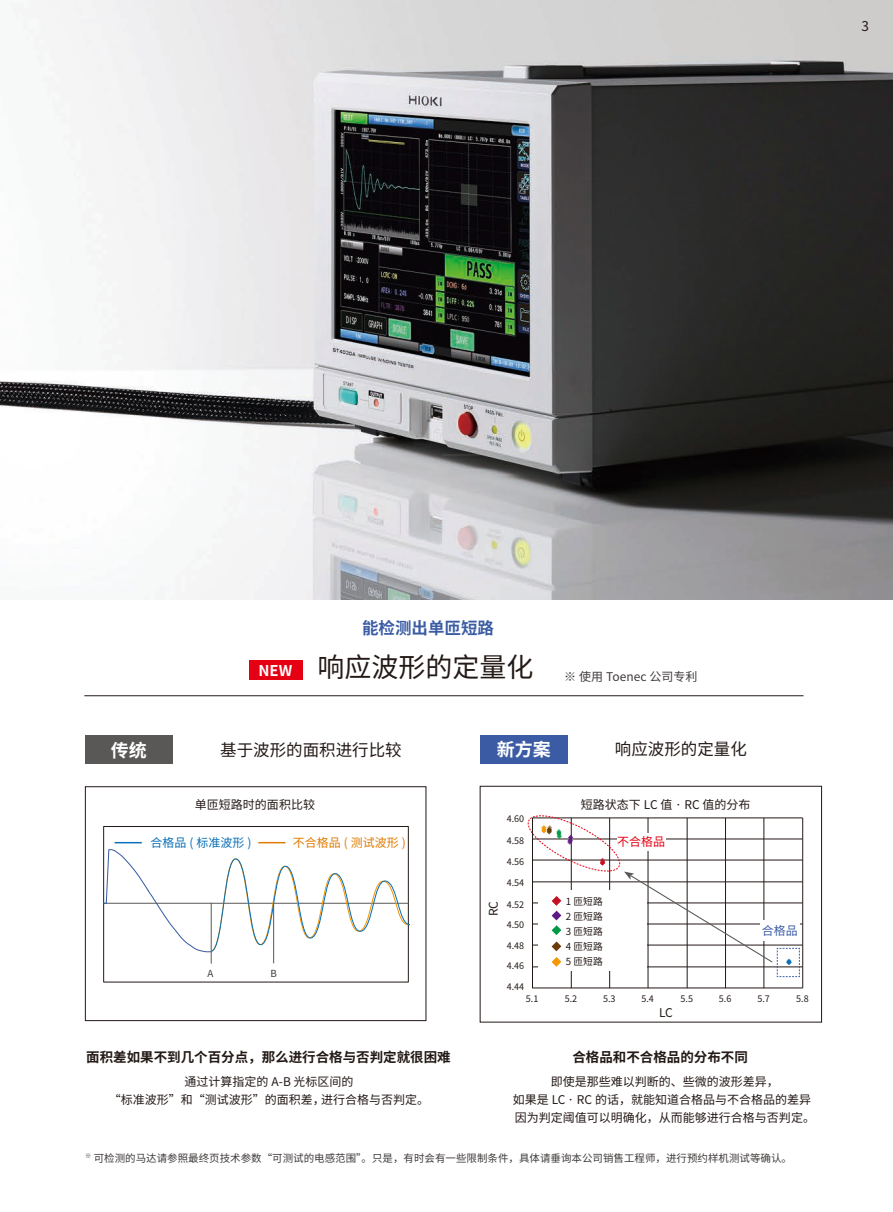
<style>
.page{position:relative;width:893px;height:1212px;background:#fff}
.page>*{position:absolute;margin:0;border:0;box-sizing:border-box;transform-origin:0 0}
.t1{font:27px "Source Han Sans CN";color:#231916}
.t2{font:700 18px "Source Han Sans CN";color:#fff}
.t3{font:16.5px "Source Han Sans CN";color:#231916}
.t4{font:700 16.5px "Source Han Sans CN";color:#3b5ca4}
.t5{font:700 13.5px "Source Han Sans CN";color:#231916}
.t6{font:13.5px "Source Han Sans CN";color:#231916}
.t7{font:12px/18px "Source Han Sans CN";color:#231916;text-align:center}
.t8{font:12px "Source Han Sans CN";color:#3f3b3a}
.t9{font:12px "Source Han Sans CN";color:#e17b00}
.t10{font:12px "Source Han Sans CN";color:#096fb8}
.t11{font:12px "Source Han Sans CN";color:#e60013}
.t12{font:12px "Source Han Sans CN";color:#3b5ca4}
.t13{font:10.5px "Source Han Sans CN";color:#3f3b3a}
.t14{font:9.75px/15px "Source Han Sans CN";color:#231916;text-align:justify}
.t15{font:9.75px "Source Han Sans CN";color:#3f3b3a}
.t16{font:9px "Source Han Sans CN";color:#231916}
.s1{font-weight:700;font-size:14.85px;color:#fff}
</style>
<div class="page">
<img style="left:0;top:0;width:893px;height:599px">
<div style="left:85px;top:735px;width:88px;height:29px;background:#595857"></div>
<div style="left:480px;top:735px;width:88px;height:29px;background:#3b5ca4"></div>
<div style="left:480px;top:786px;width:342px;height:236px;border:1px solid #231916"></div>
<hr style="left:532px;top:839px;width:271px;height:1px;background:#231916">
<hr style="left:532px;top:818px;width:271px;height:1px;background:#231916">
<hr style="left:532px;top:860px;width:271px;height:1px;background:#231916">
<hr style="left:532px;top:881px;width:271px;height:1px;background:#231916">
<hr style="left:532px;top:903px;width:271px;height:1px;background:#231916">
<hr style="left:532px;top:924px;width:271px;height:1px;background:#231916">
<hr style="left:532px;top:945px;width:271px;height:1px;background:#231916">
<hr style="left:532px;top:966px;width:271px;height:1px;background:#231916">
<hr style="left:532px;top:988px;width:271px;height:1px;background:#231916">
<hr style="left:532px;top:818px;width:1px;height:170px;background:#231916">
<hr style="left:571px;top:818px;width:1px;height:170px;background:#231916">
<hr style="left:609px;top:818px;width:1px;height:170px;background:#231916">
<hr style="left:648px;top:818px;width:1px;height:170px;background:#231916">
<hr style="left:687px;top:818px;width:1px;height:170px;background:#231916">
<hr style="left:725px;top:818px;width:1px;height:170px;background:#231916">
<hr style="left:764px;top:818px;width:1px;height:170px;background:#231916">
<hr style="left:802px;top:818px;width:1px;height:170px;background:#231916">
<svg style="left:527px;top:815px;width:273px;height:162px"></svg>
<div style="left:85px;top:786px;width:341px;height:235px;border:1px solid #231916"></div>
<div style="left:103px;top:826px;width:306px;height:156px;border:1px solid #231916"></div>
<hr style="left:211px;top:903px;width:1px;height:60px;background:#595857">
<hr style="left:273px;top:903px;width:1px;height:60px;background:#595857">
<svg style="left:104px;top:849px;width:305px;height:104px"></svg>
<svg style="left:115px;top:842px;width:27px;height:1px"></svg>
<svg style="left:258px;top:842px;width:27px;height:1px"></svg>
<div style="left:250px;top:660px;width:53px;height:20px;background:#e60013"></div>
<hr style="left:84px;top:695px;width:719px;height:1px;background:#231916">
<p class="t6" style="left:862px;top:18px;width:9px">3</p>
<h3 class="t4" style="left:362px;top:619px;width:134px">能检测出单匝短路</h3>
<h1 class="t1" style="left:258px;top:652px;width:277px"><span class="s1">NEW</span> 响应波形的定量化</h1>
<p class="t8" style="left:564px;top:669px;width:135px">※ 使用 Toenec 公司专利</p>
<h2 class="t2" style="left:111px;top:740px;width:37px">传统</h2>
<h3 class="t3" style="left:220px;top:740px;width:183px">基于波形的面积进行比较</h3>
<h2 class="t2" style="left:497px;top:739px;width:55px">新方案</h2>
<h3 class="t3" style="left:615px;top:740px;width:133px">响应波形的定量化</h3>
<p class="t7" style="left:195px;top:795px;width:121px">单匝短路时的面积比较</p>
<p class="t10" style="left:151px;top:835px;width:103px">合格品 ( 标准波形 )</p>
<p class="t9" style="left:293px;top:835px;width:115px">不合格品 ( 测试波形 )</p>
<p class="t15" style="left:208px;top:967px;width:7px">A</p>
<p class="t15" style="left:271px;top:967px;width:8px">B</p>
<p class="t7" style="left:485px;top:916px;width:17px;rotate:-90deg">RC</p>
<p class="t16" style="left:507px;top:814px;width:19px">4.60</p>
<p class="t16" style="left:507px;top:835px;width:19px">4.58</p>
<p class="t16" style="left:507px;top:856px;width:19px">4.56</p>
<p class="t16" style="left:507px;top:878px;width:19px">4.54</p>
<p class="t16" style="left:507px;top:899px;width:19px">4.52</p>
<p class="t16" style="left:507px;top:919px;width:19px">4.50</p>
<p class="t16" style="left:507px;top:940px;width:19px">4.48</p>
<p class="t16" style="left:507px;top:961px;width:19px">4.46</p>
<p class="t16" style="left:507px;top:982px;width:19px">4.44</p>
<p class="t7" style="left:581px;top:795px;width:171px">短路状态下 LC 值 · RC 值的分布</p>
<p class="t11" style="left:617px;top:835px;width:49px">不合格品</p>
<p class="t14" style="left:566px;top:894px;width:39px">1 匝短路2 匝短路3 匝短路4 匝短路5 匝短路</p>
<p class="t12" style="left:762px;top:924px;width:37px">合格品</p>
<p class="t16" style="left:526px;top:993px;width:14px">5.1</p>
<p class="t16" style="left:565px;top:993px;width:14px">5.2</p>
<p class="t16" style="left:603px;top:993px;width:14px">5.3</p>
<p class="t16" style="left:641px;top:993px;width:14px">5.4</p>
<p class="t16" style="left:680px;top:993px;width:14px">5.5</p>
<p class="t16" style="left:719px;top:993px;width:14px">5.6</p>
<p class="t16" style="left:757px;top:993px;width:14px">5.7</p>
<p class="t16" style="left:796px;top:993px;width:14px">5.8</p>
<p class="t7" style="left:659px;top:1004px;width:15px">LC</p>
<p class="t5" style="left:86px;top:1049px;width:366px">面积差如果不到几个百分点，那么进行合格与否判定就很困难</p>
<p class="t5" style="left:572px;top:1049px;width:177px">合格品和不合格品的分布不同</p>
<p class="t7" style="left:109px;top:1073px;width:322px">通过计算指定的 A-B 光标区间的<br>“标准波形”和“测试波形”的面积差，进行合格与否判定。</p>
<p class="t7" style="left:513px;top:1073px;width:304px">即使是那些难以判断的、些微的波形差异，<br>如果是 LC · RC 的话，就能知道合格品与不合格品的差异因为判定阈值可以明确化，从而能够进行合格与否判定。</p>
<p class="t13" style="left:85px;top:1152px;width:708px"><sup>※</sup> 可检测的马达请参照最终页技术参数“可测试的电感范围”。只是，有时会有一些限制条件，具体请垂询本公司销售工程师，进行预约样机测试等确认。</p>
</div>
